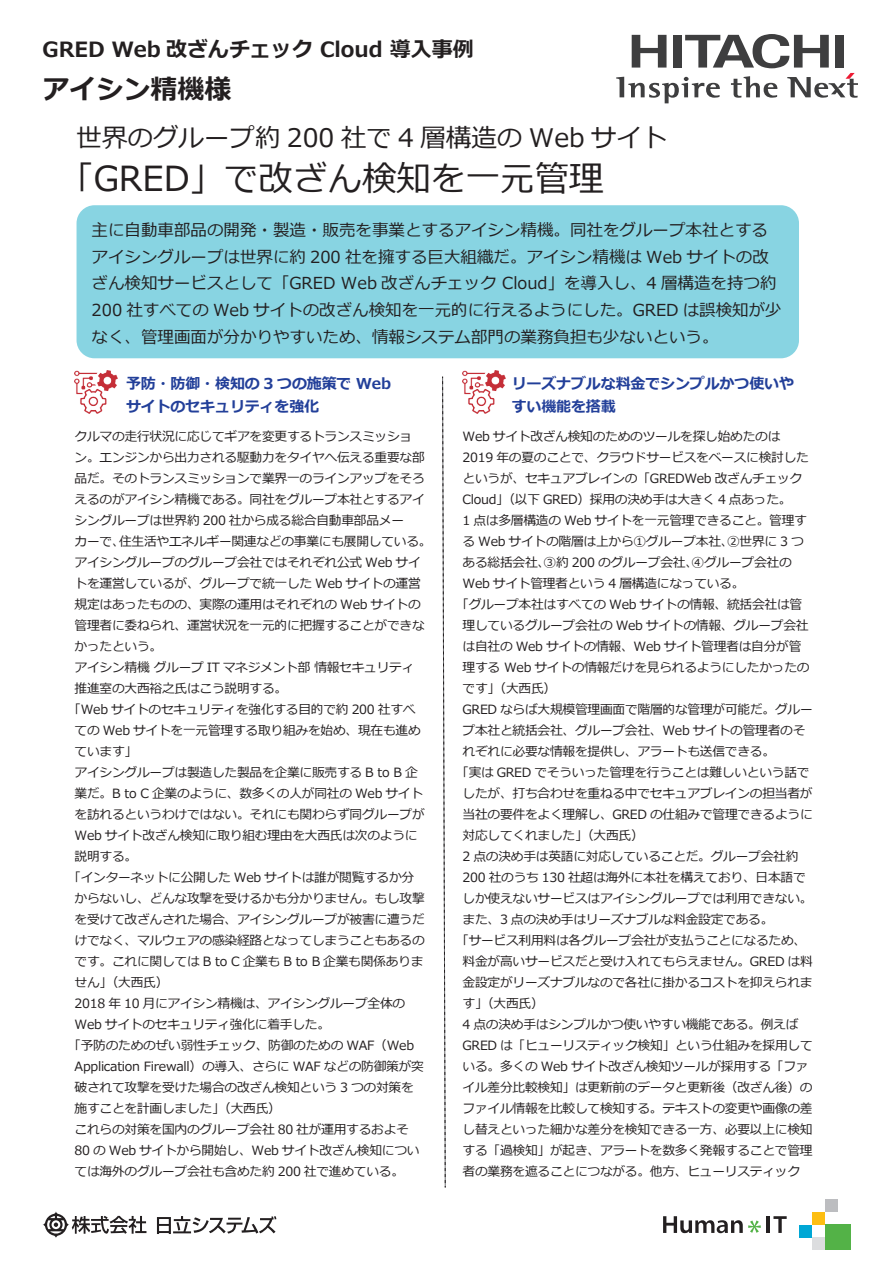
<style>
.page{position:relative;width:893px;height:1263px;background:#fff}
.page>*{position:absolute;margin:0;border:0;box-sizing:border-box;transform-origin:0 0}
.t1{font:34.5px "Meiryo";color:#231f20}
.t2{font:700 27px "Meiryo";color:#231f20}
.t3{font:25.5px "Meiryo";color:#231f20}
.t4{font:700 21px "Meiryo";color:#231f20}
.t5{font:16.5px/27px "Meiryo";color:#231f20}
.t6{font:700 15px/22.5px "Meiryo";letter-spacing:-.01em;color:#223f99}
.t7{font:12.75px "Meiryo";letter-spacing:-.02em;color:#231f20}
</style>
<div class="page">
<div style="left:77px;top:205px;width:722px;height:153px;background:#88d4e2;border-radius:18px"></div>
<svg style="left:616px;top:34px;width:242px;height:69px"></svg>
<svg style="left:43px;top:1211px;width:103px;height:27px"></svg>
<svg style="left:157px;top:1216px;width:119px;height:18px"></svg>
<div style="left:825px;top:1225px;width:25px;height:25px;background:#53b247"></div>
<div style="left:812px;top:1237px;width:13px;height:13px;background:#dcdddf"></div>
<div style="left:799px;top:1225px;width:13px;height:12px;background:#00a7d5"></div>
<div style="left:812px;top:1212px;width:13px;height:13px;background:#fdbe12"></div>
<div style="left:825px;top:1199px;width:13px;height:13px;background:#bcbdc0"></div>
<hr style="left:767px;top:1216px;width:3px;height:17px;background:#231f20">
<svg style="left:773px;top:1216px;width:14px;height:17px"></svg>
<svg style="left:663px;top:1216px;width:98px;height:17px"></svg>
<svg style="left:442px;top:377px;width:4px;height:810px"></svg>
<img style="left:75px;top:370px;width:42px;height:44px">
<img style="left:463px;top:370px;width:42px;height:44px">
<h3 class="t4" style="left:43px;top:34px;width:433px">GRED Web 改ざんチェック Cloud 導入事例</h3>
<h2 class="t2" style="left:43px;top:70px;width:190px">アイシン精機様</h2>
<h3 class="t3" style="left:77px;top:120px;width:592px">世界のグループ約 200 社で 4 層構造の Web サイト</h3>
<h1 class="t1" style="left:59px;top:154px;width:546px">「GRED」で改ざん検知を一元管理</h1>
<p class="t5" style="left:92px;top:217px;width:692px">主に自動車部品の開発・製造・販売を事業とするアイシン精機。同社をグループ本社とするアイシングループは世界に約 200 社を擁する巨大組織だ。アイシン精機は Web サイトの改ざん検知サービスとして「GRED Web 改ざんチェック Cloud」を導入し、4 層構造を持つ約200 社すべての Web サイトの改ざん検知を一元的に行えるようにした。GRED は誤検知が少なく、管理画面が分かりやすいため、情報システム部門の業務負担も少ないという。</p>
<p class="t6" style="left:126px;top:373px;width:266px">予防・防御・検知の 3 つの施策で Webサイトのセキュリティを強化</p>
<p class="t7" style="left:75px;top:427px;width:339px">クルマの走行状況に応じてギアを変更するトランスミッショ</p>
<p class="t7" style="left:75px;top:448px;width:352px">ン。エンジンから出力される駆動力をタイヤへ伝える重要な部</p>
<p class="t7" style="left:75px;top:469px;width:352px">品だ。そのトランスミッションで業界一のラインアップをそろ</p>
<p class="t7" style="left:75px;top:490px;width:352px">えるのがアイシン精機である。同社をグループ本社とするアイ</p>
<p class="t7" style="left:75px;top:511px;width:331px">シングループは世界約 200 社から成る総合自動車部品メー</p>
<p class="t7" style="left:75px;top:532px;width:359px">カーで、住生活やエネルギー関連などの事業にも展開している。</p>
<p class="t7" style="left:75px;top:553px;width:348px">アイシングループのグループ会社ではそれぞれ公式 Web サイ</p>
<p class="t7" style="left:75px;top:574px;width:348px">トを運営しているが、グループで統一した Web サイトの運営</p>
<p class="t7" style="left:75px;top:595px;width:348px">規定はあったものの、実際の運用はそれぞれの Web サイトの</p>
<p class="t7" style="left:75px;top:616px;width:352px">管理者に委ねられ、運営状況を一元的に把握することができな</p>
<p class="t7" style="left:75px;top:637px;width:89px">かったという。</p>
<p class="t7" style="left:75px;top:658px;width:341px">アイシン精機 グループ IT マネジメント部 情報セキュリティ</p>
<p class="t7" style="left:75px;top:679px;width:214px">推進室の大西裕之氏はこう説明する。</p>
<p class="t7" style="left:68px;top:700px;width:349px">「Web サイトのセキュリティを強化する目的で約 200 社すべ</p>
<p class="t7" style="left:75px;top:721px;width:348px">ての Web サイトを一元管理する取り組みを始め、現在も進め</p>
<p class="t7" style="left:75px;top:742px;width:64px">ています」</p>
<p class="t7" style="left:75px;top:763px;width:345px">アイシングループは製造した製品を企業に販売する B to B 企</p>
<p class="t7" style="left:75px;top:784px;width:350px">業だ。B to C 企業のように、数多くの人が同社の Web サイト</p>
<p class="t7" style="left:75px;top:805px;width:352px">を訪れるというわけではない。それにも関わらず同グループが</p>
<p class="t7" style="left:75px;top:826px;width:344px">Web サイト改ざん検知に取り組む理由を大西氏は次のように</p>
<p class="t7" style="left:75px;top:847px;width:64px">説明する。</p>
<p class="t7" style="left:68px;top:868px;width:348px">「インターネットに公開した Web サイトは誰が閲覧するか分</p>
<p class="t7" style="left:75px;top:889px;width:352px">からないし、どんな攻撃を受けるかも分かりません。もし攻撃</p>
<p class="t7" style="left:75px;top:910px;width:352px">を受けて改ざんされた場合、アイシングループが被害に遭うだ</p>
<p class="t7" style="left:75px;top:931px;width:352px">けでなく、マルウェアの感染経路となってしまうこともあるの</p>
<p class="t7" style="left:75px;top:952px;width:350px">です。これに関しては B to C 企業も B to B 企業も関係ありま</p>
<p class="t7" style="left:75px;top:973px;width:95px">せん」（大西氏）</p>
<p class="t7" style="left:75px;top:994px;width:332px">2018 年 10 月にアイシン精機は、アイシングループ全体の</p>
<p class="t7" style="left:75px;top:1015px;width:257px">Web サイトのセキュリティ強化に着手した。</p>
<p class="t7" style="left:68px;top:1036px;width:347px">「予防のためのぜい弱性チェック、防御のための WAF（Web</p>
<p class="t7" style="left:75px;top:1057px;width:351px">Application Firewall）の導入、さらに WAF などの防御策が突</p>
<p class="t7" style="left:75px;top:1078px;width:341px">破されて攻撃を受けた場合の改ざん検知という 3 つの対策を</p>
<p class="t7" style="left:75px;top:1099px;width:208px">施すことを計画しました」（大西氏）</p>
<p class="t7" style="left:75px;top:1120px;width:336px">これらの対策を国内のグループ会社 80 社が運用するおよそ</p>
<p class="t7" style="left:75px;top:1141px;width:346px">80 の Web サイトから開始し、Web サイト改ざん検知につい</p>
<p class="t7" style="left:75px;top:1162px;width:331px">ては海外のグループ会社も含めた約 200 社で進めている。</p>
<p class="t6" style="left:512px;top:373px;width:284px">リーズナブルな料金でシンプルかつ使いやすい機能を搭載</p>
<p class="t7" style="left:463px;top:427px;width:319px">Web サイト改ざん検知のためのツールを探し始めたのは</p>
<p class="t7" style="left:463px;top:448px;width:348px">2019 年の夏のことで、クラウドサービスをベースに検討した</p>
<p class="t7" style="left:463px;top:469px;width:341px">というが、セキュアブレインの「GREDWeb 改ざんチェック</p>
<p class="t7" style="left:463px;top:490px;width:331px">Cloud」（以下 GRED）採用の決め手は大きく 4 点あった。</p>
<p class="t7" style="left:463px;top:511px;width:346px">1 点は多層構造の Web サイトを一元管理できること。管理す</p>
<p class="t7" style="left:463px;top:532px;width:343px">る Web サイトの階層は上から①グループ本社、②世界に 3 つ</p>
<p class="t7" style="left:463px;top:553px;width:331px">ある総括会社、③約 200 のグループ会社、④グループ会社の</p>
<p class="t7" style="left:463px;top:574px;width:283px">Web サイト管理者という 4 層構造になっている。</p>
<p class="t7" style="left:456px;top:595px;width:348px">「グループ本社はすべての Web サイトの情報、統括会社は管</p>
<p class="t7" style="left:463px;top:616px;width:348px">理しているグループ会社の Web サイトの情報、グループ会社</p>
<p class="t7" style="left:463px;top:637px;width:340px">は自社の Web サイトの情報、Web サイト管理者は自分が管</p>
<p class="t7" style="left:463px;top:658px;width:349px">理する Web サイトの情報だけを見られるようにしたかったの</p>
<p class="t7" style="left:463px;top:679px;width:95px">です」（大西氏）</p>
<p class="t7" style="left:463px;top:700px;width:352px">GRED ならば大規模管理画面で階層的な管理が可能だ。グルー</p>
<p class="t7" style="left:463px;top:721px;width:344px">プ本社と統括会社、グループ会社、Web サイトの管理者のそ</p>
<p class="t7" style="left:463px;top:742px;width:314px">れぞれに必要な情報を提供し、アラートも送信できる。</p>
<p class="t7" style="left:456px;top:763px;width:355px">「実は GRED でそういった管理を行うことは難しいという話で</p>
<p class="t7" style="left:463px;top:784px;width:352px">したが、打ち合わせを重ねる中でセキュアブレインの担当者が</p>
<p class="t7" style="left:463px;top:805px;width:352px">当社の要件をよく理解し、GRED の仕組みで管理できるように</p>
<p class="t7" style="left:463px;top:826px;width:183px">対応してくれました」（大西氏）</p>
<p class="t7" style="left:463px;top:847px;width:337px">2 点の決め手は英語に対応していることだ。グループ会社約</p>
<p class="t7" style="left:463px;top:868px;width:345px">200 社のうち 130 社超は海外に本社を構えており、日本語で</p>
<p class="t7" style="left:463px;top:889px;width:352px">しか使えないサービスはアイシングループでは利用できない。</p>
<p class="t7" style="left:463px;top:910px;width:312px">また、3 点の決め手はリーズナブルな料金設定である。</p>
<p class="t7" style="left:456px;top:931px;width:352px">「サービス利用料は各グループ会社が支払うことになるため、</p>
<p class="t7" style="left:463px;top:952px;width:352px">料金が高いサービスだと受け入れてもらえません。GRED は料</p>
<p class="t7" style="left:463px;top:973px;width:352px">金設定がリーズナブルなので各社に掛かるコストを抑えられま</p>
<p class="t7" style="left:463px;top:994px;width:83px">す」（大西氏）</p>
<p class="t7" style="left:463px;top:1015px;width:337px">4 点の決め手はシンプルかつ使いやすい機能である。例えば</p>
<p class="t7" style="left:463px;top:1036px;width:352px">GRED は「ヒューリスティック検知」という仕組みを採用して</p>
<p class="t7" style="left:463px;top:1057px;width:348px">いる。多くの Web サイト改ざん検知ツールが採用する「ファ</p>
<p class="t7" style="left:463px;top:1078px;width:352px">イル差分比較検知」は更新前のデータと更新後（改ざん後）の</p>
<p class="t7" style="left:463px;top:1099px;width:352px">ファイル情報を比較して検知する。テキストの変更や画像の差</p>
<p class="t7" style="left:463px;top:1120px;width:352px">し替えといった細かな差分を検知できる一方、必要以上に検知</p>
<p class="t7" style="left:463px;top:1141px;width:352px">する「過検知」が起き、アラートを数多く発報することで管理</p>
<p class="t7" style="left:463px;top:1162px;width:339px">者の業務を遮ることにつながる。他方、ヒューリスティック</p>
</div>
